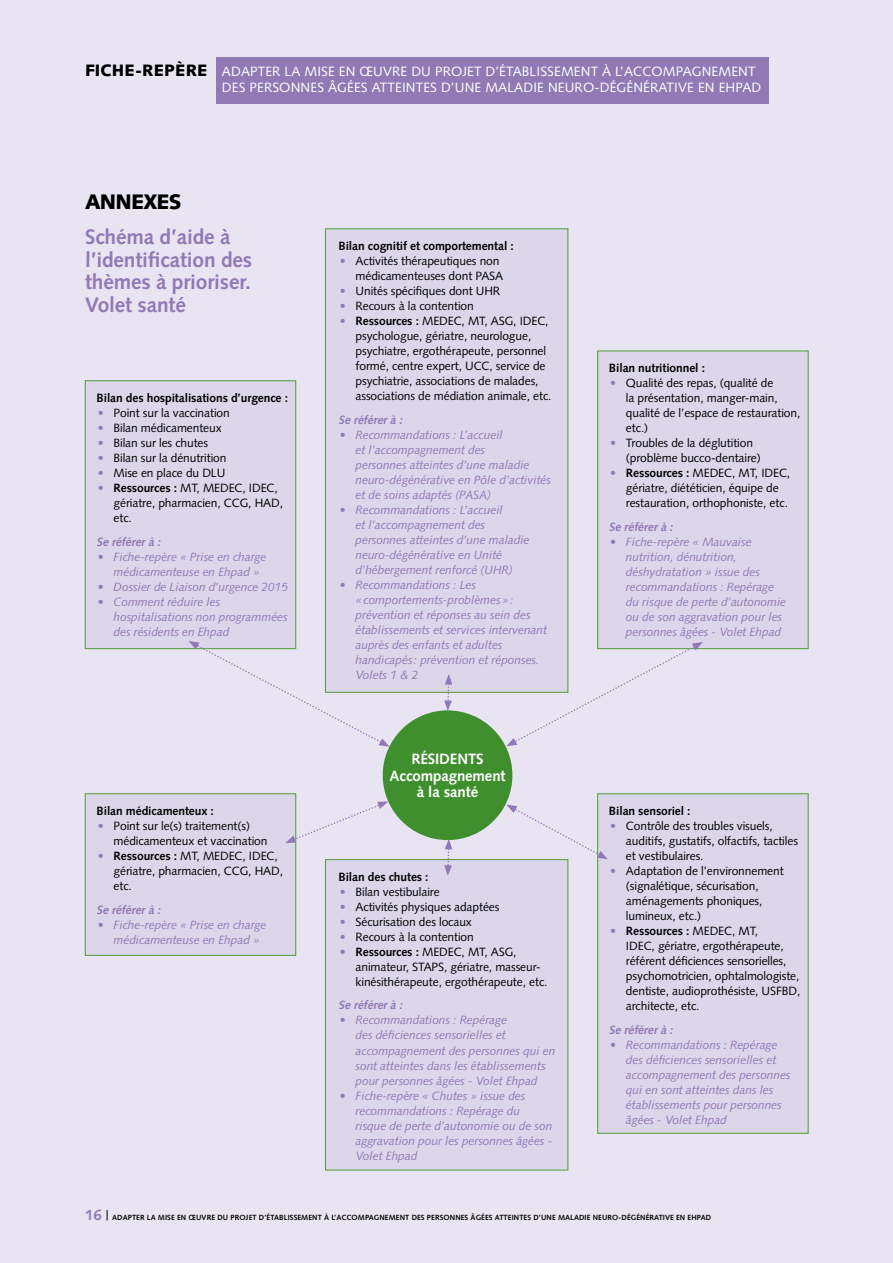
<style>
.page{position:relative;width:893px;height:1263px;background:#e8e4f2}
.page>*{position:absolute;margin:0;border:0;box-sizing:border-box;transform-origin:0 0}
.t1{font:700 21px/22.5px "Syntax LT Std";letter-spacing:-.01em;color:#9079b5}
.t2{font:900 21px "Syntax LT Std";letter-spacing:-.03em;color:#000}
.t3{font:700 15px/16.5px "Syntax LT Std";letter-spacing:-.01em;color:#fff;text-align:center}
.t4{font:700 15px "Syntax LT Std";color:#9079b5}
.t5{font:13.5px/16.2px "Syntax LT Std";letter-spacing:.01em;color:#fff}
.t6{font:12px/15px "Syntax LT Std";letter-spacing:-.01em;color:#000}
.t7{font:italic 12px/15px "Syntax LT Std";letter-spacing:-.01em;color:#9079b5}
.t8{font:700 12px "Syntax LT Std";letter-spacing:-.01em;color:#000}
.t9{font:italic 700 12px "Syntax LT Std";color:#9079b5}
.t10{font:700 7.5px "Syntax LT Std";letter-spacing:.01em;color:#000}
.s1{font-weight:900;font-size:16.5px;color:#000}
.s2{color:#9079b5}
.s3{font-weight:700;color:#9079b5}
.s4{font-weight:700}
</style>
<div class="page">
<div style="left:216px;top:57px;width:553px;height:47px;background:#9079b5"></div>
<div style="left:85px;top:380px;width:211px;height:269px;background:#dcd6eb;border:1px solid #559b35"></div>
<div style="left:85px;top:793px;width:211px;height:162px;background:#dcd6eb;border:1px solid #559b35"></div>
<div style="left:597px;top:351px;width:211px;height:298px;background:#dcd6eb;border:1px solid #559b35"></div>
<div style="left:597px;top:793px;width:211px;height:340px;background:#dcd6eb;border:1px solid #559b35"></div>
<div style="left:325px;top:859px;width:243px;height:311px;background:#dcd6eb;border:1px solid #559b35"></div>
<div style="left:325px;top:229px;width:243px;height:463px;background:#dcd6eb;border:1px solid #559b35"></div>
<svg style="left:444px;top:674px;width:8px;height:36px"></svg>
<div style="left:383px;top:710px;width:129px;height:130px;background:#408f2f;border-radius:50%"></div>
<svg style="left:188px;top:641px;width:202px;height:106px"></svg>
<svg style="left:506px;top:804px;width:102px;height:55px"></svg>
<svg style="left:285px;top:801px;width:103px;height:42px"></svg>
<svg style="left:506px;top:642px;width:197px;height:104px"></svg>
<svg style="left:444px;top:839px;width:8px;height:37px"></svg>
<p class="t5" style="left:222px;top:63px;width:541px;text-indent:-137px"><span class="s1">FICHE-REPÈRE</span> ADAPTER LA MISE EN ŒUVRE DU PROJET D’ÉTABLISSEMENT À L’ACCOMPAGNEMENT<br>DES PERSONNES ÂGÉES ATTEINTES D’UNE MALADIE NEURO-DÉGÉNÉRATIVE EN EHPAD</p>
<h1 class="t2" style="left:85px;top:189px;width:98px">ANNEXES</h1>
<h1 class="t1" style="left:85px;top:226px;width:169px">Schéma d’aide à l’identification des thèmes à prioriser.<br>Volet santé</h1>
<p class="t8" style="left:97px;top:391px;width:193px">Bilan des hospitalisations d’urgence :</p>
<p class="t6" style="left:98px;top:405px;width:133px"><span class="s2">•</span> Point sur la vaccination</p>
<p class="t6" style="left:98px;top:420px;width:125px"><span class="s2">•</span> Bilan médicamenteux</p>
<p class="t6" style="left:98px;top:435px;width:112px"><span class="s2">•</span> Bilan sur les chutes</p>
<p class="t6" style="left:98px;top:450px;width:130px"><span class="s2">•</span> Bilan sur la dénutrition</p>
<p class="t6" style="left:98px;top:465px;width:129px"><span class="s2">•</span> Mise en place du DLU</p>
<p class="t6" style="left:114px;top:480px;width:171px;text-indent:-16px"><span class="s3">•</span> <span class="s4">Ressources :</span> MT, MEDEC, IDEC, gériatre, pharmacien, CCG, HAD, etc.</p>
<p class="t9" style="left:97px;top:535px;width:68px">Se référerà :</p>
<p class="t7" style="left:114px;top:549px;width:154px;text-indent:-16px">• Fiche-repère « Prise en charge médicamenteuse en Ehpad »</p>
<p class="t7" style="left:98px;top:579px;width:192px">• Dossier de Liaison d’urgence 2015</p>
<p class="t7" style="left:114px;top:594px;width:176px;text-indent:-16px">• Comment réduire les hospitalisations non programmées des résidents en Ehpad</p>
<p class="t8" style="left:97px;top:804px;width:119px">Bilan médicamenteux :</p>
<p class="t6" style="left:114px;top:818px;width:155px;text-indent:-16px"><span class="s2">•</span> Point sur le(s) traitement(s) médicamenteux et vaccination</p>
<p class="t6" style="left:114px;top:848px;width:171px;text-indent:-16px"><span class="s3">•</span> <span class="s4">Ressources :</span> MT, MEDEC, IDEC, gériatre, pharmacien, CCG, HAD, etc.</p>
<p class="t9" style="left:97px;top:902px;width:68px">Se référerà :</p>
<p class="t7" style="left:114px;top:917px;width:154px;text-indent:-16px">• Fiche-repère « Prise en charge médicamenteuse en Ehpad »</p>
<p class="t8" style="left:338px;top:239px;width:177px">Bilan cognitif et comportemental :</p>
<p class="t6" style="left:356px;top:253px;width:149px;text-indent:-16px"><span class="s2">•</span> Activités thérapeutiques non médicamenteuses dont PASA</p>
<p class="t6" style="left:340px;top:283px;width:162px"><span class="s2">•</span> Unités spécifiques dont UHR</p>
<p class="t6" style="left:340px;top:298px;width:136px"><span class="s2">•</span> Recours à la contention</p>
<p class="t6" style="left:356px;top:313px;width:198px;text-indent:-16px"><span class="s3">•</span> <span class="s4">Ressources :</span> MEDEC, MT, ASG, IDEC, psychologue, gériatre, neurologue, psychiatre, ergothérapeute, personnel formé, centre expert, UCC, service de psychiatrie, associations de malades, associations de médiation animale, etc.</p>
<p class="t9" style="left:338px;top:413px;width:68px">Se référerà :</p>
<p class="t7" style="left:355px;top:427px;width:197px;text-indent:-16px">• Recommandations : L’accueil<br>et l’accompagnement des<br>personnes atteintes d’une maladie neuro-dégénérative en Pôle d’activités et de soins adaptés (PASA)</p>
<p class="t7" style="left:355px;top:502px;width:176px;text-indent:-16px">• Recommandations : L’accueil<br>et l’accompagnement des personnes atteintes d’une maladie neuro-dégénérative en Unité d’hébergement renforcé (UHR)</p>
<p class="t7" style="left:355px;top:577px;width:193px;text-indent:-16px">• Recommandations : Les «comportements-problèmes»: prévention et réponses au sein des établissements et services intervenant auprès des enfants et adultes handicapés: prévention et réponses.<br>Volets 1 &amp; 2</p>
<p class="t3" style="left:390px;top:751px;width:117px">RÉSIDENTS<br>Accompagnement à la santé</p>
<p class="t8" style="left:338px;top:870px;width:92px">Bilan des chutes :</p>
<p class="t6" style="left:340px;top:884px;width:101px"><span class="s2">•</span> Bilan vestibulaire</p>
<p class="t6" style="left:340px;top:899px;width:161px"><span class="s2">•</span> Activités physiques adaptées</p>
<p class="t6" style="left:340px;top:914px;width:134px"><span class="s2">•</span> Sécurisation des locaux</p>
<p class="t6" style="left:340px;top:929px;width:136px"><span class="s2">•</span> Recours à la contention</p>
<p class="t6" style="left:356px;top:944px;width:194px;text-indent:-16px"><span class="s3">•</span> <span class="s4">Ressources :</span> MEDEC, MT, ASG, animateur, STAPS, gériatre, masseur&shy;kinésithérapeute, ergothérapeute, etc.</p>
<p class="t9" style="left:338px;top:998px;width:68px">Se référerà :</p>
<p class="t7" style="left:355px;top:1013px;width:201px;text-indent:-16px">• Recommandations : Repérage<br>des déficiences sensorielles et accompagnement des personnes qui en sont atteintes dans les établissements pour personnes âgées - Volet Ehpad</p>
<p class="t7" style="left:355px;top:1088px;width:198px;text-indent:-16px">• Fiche-repère « Chutes » issue des recommandations : Repérage du risque de perte d’autonomie ou de son aggravation pour les personnes âgées -<br>Volet Ehpad</p>
<p class="t8" style="left:609px;top:361px;width:98px">Bilan nutritionnel :</p>
<p class="t6" style="left:626px;top:376px;width:176px;text-indent:-16px"><span class="s2">•</span> Qualité des repas, (qualité de<br>la présentation, manger-main, qualité de l’espace de restauration, etc.)</p>
<p class="t6" style="left:626px;top:436px;width:136px;text-indent:-16px"><span class="s2">•</span> Troubles de la déglutition (problème bucco-dentaire)</p>
<p class="t6" style="left:626px;top:466px;width:166px;text-indent:-16px"><span class="s3">•</span> <span class="s4">Ressources :</span> MEDEC, MT, IDEC, gériatre, diététicien, équipe de restauration, orthophoniste, etc.</p>
<p class="t9" style="left:609px;top:520px;width:68px">Se référerà :</p>
<p class="t7" style="left:626px;top:534px;width:162px;text-indent:-16px">• Fiche-repère « Mauvaise nutrition, dénutrition, déshydratation » issue des recommandations : Repérage du risque de perte d’autonomie ou de son aggravation pour les personnes âgées - Volet Ehpad</p>
<p class="t8" style="left:609px;top:804px;width:83px">Bilan sensoriel :</p>
<p class="t6" style="left:626px;top:818px;width:174px;text-indent:-16px"><span class="s2">•</span> Contrôle des troubles visuels, auditifs, gustatifs, olfactifs, tactiles et vestibulaires.</p>
<p class="t6" style="left:626px;top:863px;width:159px;text-indent:-16px"><span class="s2">•</span> Adaptation de l’environnement (signalétique, sécurisation, aménagements phoniques, lumineux, etc.)</p>
<p class="t6" style="left:626px;top:923px;width:176px;text-indent:-16px"><span class="s3">•</span> <span class="s4">Ressources :</span> MEDEC, MT,<br>IDEC, gériatre, ergothérapeute, référent déficiences sensorielles, psychomotricien, ophtalmologiste, dentiste, audioprothésiste, USFBD, architecte, etc.</p>
<p class="t9" style="left:609px;top:1022px;width:68px">Se référerà :</p>
<p class="t7" style="left:626px;top:1037px;width:166px;text-indent:-16px">• Recommandations : Repérage des déficiences sensorielles et accompagnement des personnes qui en sont atteintes dans les établissements pour personnes âgées - Volet Ehpad</p>
<p class="t4" style="left:85px;top:1207px;width:18px">16</p>
<p class="t10" style="left:112px;top:1213px;width:601px">ADAPTER LA MISE EN ŒUVRE DU PROJET D’ÉTABLISSEMENT À L’ACCOMPAGNEMENT DES PERSONNES ÂGÉES ATTEINTES D’UNE MALADIE NEURO-DÉGÉNÉRATIVE EN EHPAD</p>
</div>
